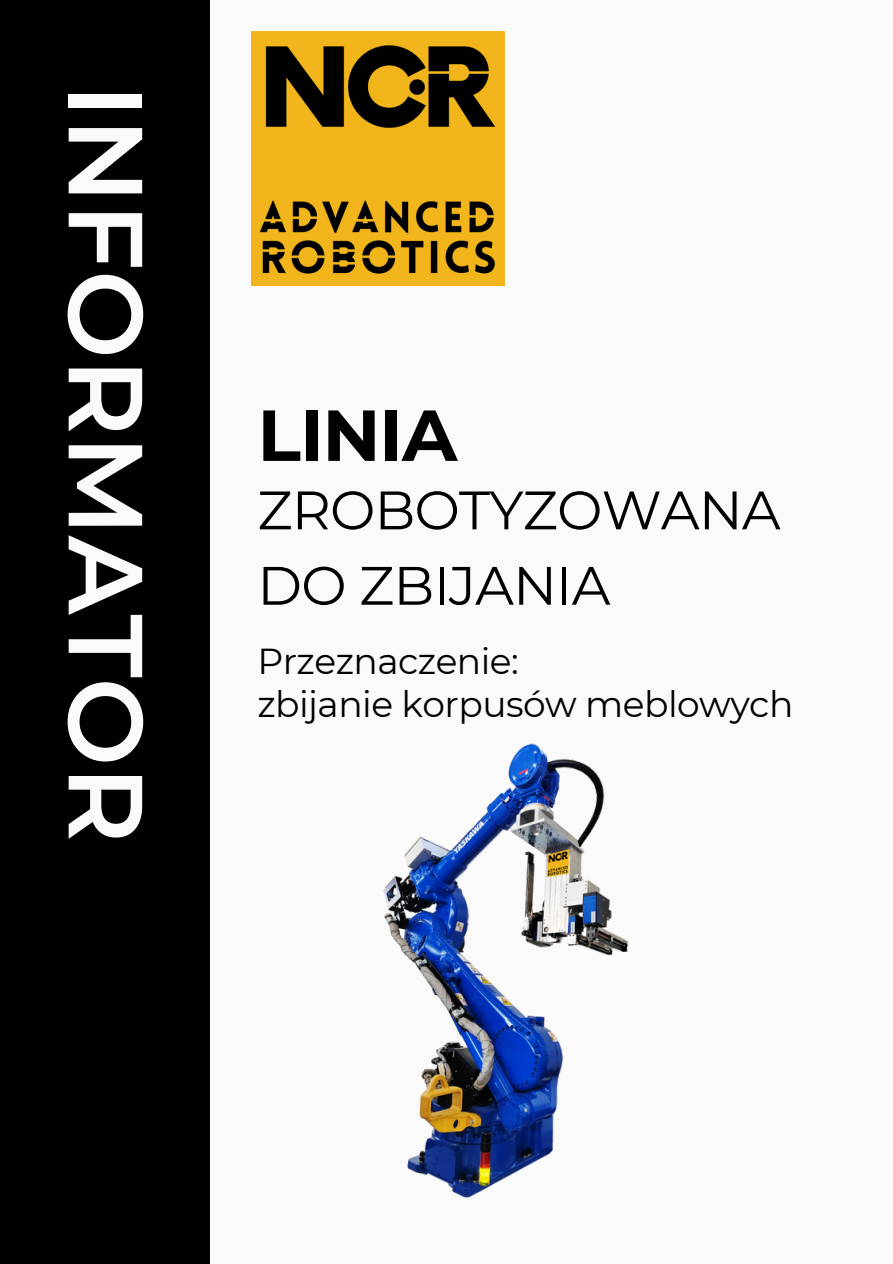
<style>
.page{position:relative;width:893px;height:1264px;background:#fff}
.page>*{position:absolute;margin:0;border:0;box-sizing:border-box;transform-origin:0 0}
.t1{font:600 105px "Montserrat";color:#fafafa}
.t2{font:700 72px "Montserrat";letter-spacing:-.015em;color:#000}
.t3{font:54px/75.3px "Montserrat";letter-spacing:-.015em;color:#000}
.t4{font:36px "Montserrat";letter-spacing:-.015em;color:#000}
</style>
<div class="page">
<div style="left:0;top:0;width:892px;height:1263px;background:#fafafa"></div>
<div style="left:0;top:1px;width:209px;height:1262px;background:#000"></div>
<img style="left:251px;top:32px;width:254px;height:253px">
<img style="left:383px;top:743px;width:246px;height:455px">
<h2 class="t1" style="left:170px;top:85px;width:759px;rotate:90deg">INFORMATOR</h2>
<h3 class="t2" style="left:257px;top:391px;width:201px">LINIA</h3>
<p class="t3" style="left:257px;top:472px;width:524px">ZROBOTYZOWANA<br>DO ZBIJANIA</p>
<p class="t4" style="left:257px;top:639px;width:263px">Przeznaczenie:</p>
<p class="t4" style="left:257px;top:682px;width:537px">zbijanie korpusów meblowych</p>
</div>
